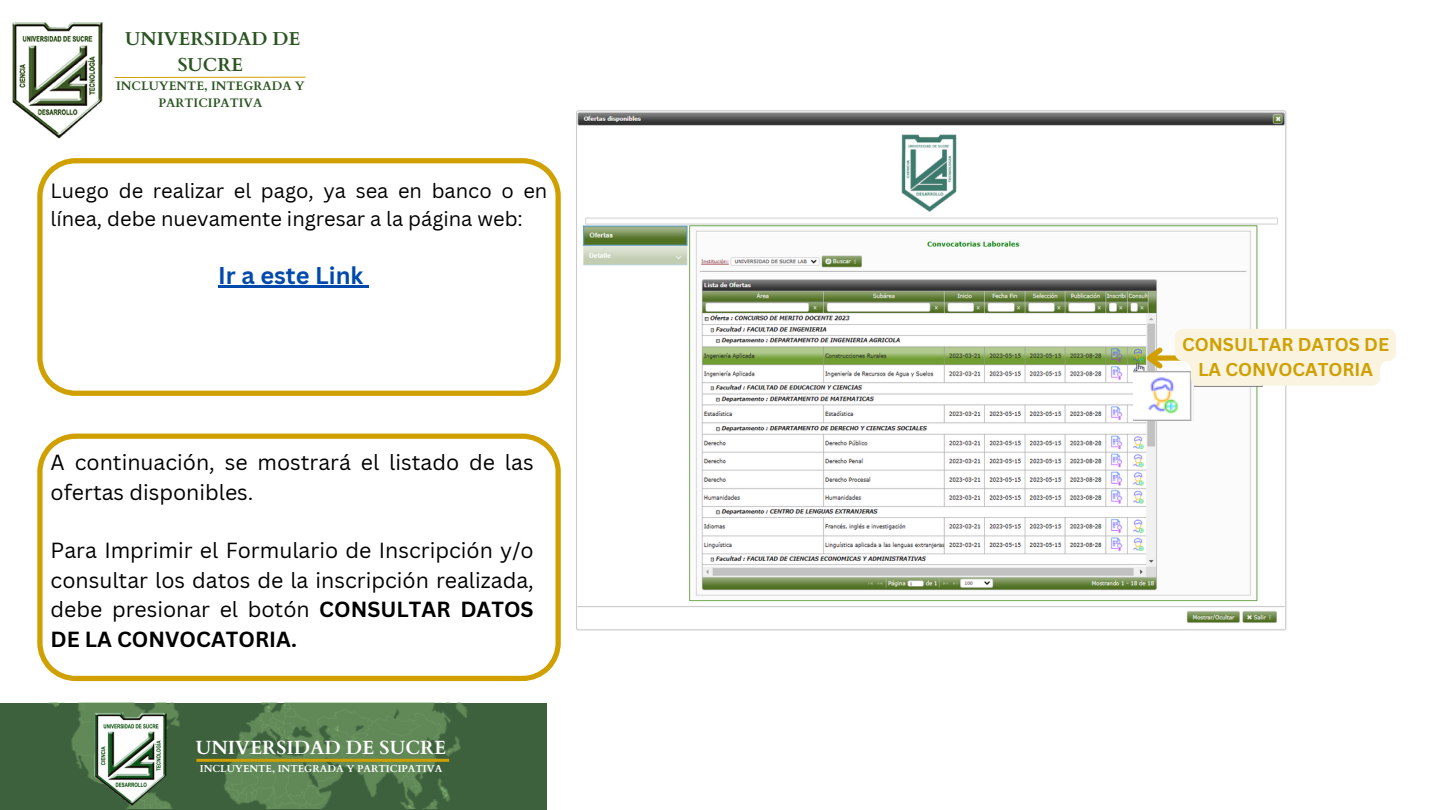
<style>
.page{position:relative;width:1440px;height:810px;background:#fff}
.page>*{position:absolute;margin:0;border:0;box-sizing:border-box;transform-origin:0 0}
.t1{font:700 23.6px "Canva Sans";color:#004aad}
.t2{font:21.3px/29.4px "Canva Sans";color:#000}
.t3{font:20.1px/27.8px "Canva Sans";color:#000}
.t4{font:700 19.1px "Cardo";color:#fff}
.t5{font:700 18.7px/25.6px "Cardo";color:#2a5421;text-align:center}
.t6{font:700 18.1px/24.8px "Canva Sans";color:#cfa000;text-align:center}
.t7{font:700 12.3px/16.8px "Cardo";color:#2a5421;text-align:center}
.t8{font:700 10.1px "Cardo";color:#fff}
.s1{font-weight:700}
</style>
<div class="page">
<svg style="left:37px;top:434px;width:524px;height:247px"></svg>
<img style="left:12px;top:22px;width:91px;height:116px">
<hr style="left:114px;top:77px;width:192px;height:1px;background:#cfa000">
<div style="left:0;top:703px;width:547px;height:106px;background:#3d613d"></div>
<img style="left:48px;top:703px;width:420px;height:106px">
<img style="left:86px;top:703px;width:90px;height:107px">
<hr style="left:196px;top:759px;width:253px;height:3px;background:#cfa000">
<img style="left:576px;top:110px;width:711px;height:521px">
<div style="left:1149px;top:355px;width:31px;height:6px;background:#cfa000"></div>
<svg style="left:1141px;top:343px;width:26px;height:28px"></svg>
<img style="left:1134px;top:371px;width:60px;height:50px">
<svg style="left:1175px;top:329px;width:221px;height:57px;background:#f8f3e1"></svg>
<svg style="left:37px;top:158px;width:524px;height:238px"></svg>
<hr style="left:218px;top:286px;width:145px;height:2px;background:#004aad">
<svg style="left:363px;top:286px;width:6px;height:2px"></svg>
<p class="t5" style="left:125px;top:27px;width:177px">UNIVERSIDAD DE<br>SUCRE</p>
<p class="t7" style="left:116px;top:78px;width:190px">INCLUYENTE, INTEGRADA Y<br>PARTICIPATIVA</p>
<p class="t3" style="left:51px;top:176px;width:498px">Luego de realizar el pago, ya sea en banco o en línea, debe nuevamente ingresar a la página web:</p>
<p class="t1" style="left:218px;top:259px;width:147px">Ir a este Link</p>
<p class="t2" style="left:51px;top:447px;width:485px">A continuación, se mostrará el listado de las ofertas disponibles.</p>
<p class="t2" style="left:51px;top:535px;width:485px;text-align:justify">Para Imprimir el Formulario de Inscripción y/o consultar los datos de la inscripción realizada, debe presionar el botón <span class="s1">CONSULTAR DATOS DE LA CONVOCATORIA.</span></p>
<p class="t4" style="left:196px;top:735px;width:252px">UNIVERSIDAD DE SUCRE</p>
<p class="t8" style="left:200px;top:762px;width:244px">INCLUYENTE, INTEGRADA Y PARTICIPATIVA</p>
<p class="t6" style="left:1182px;top:332px;width:209px">CONSULTAR DATOS DE<br>LA CONVOCATORIA</p>
</div>
